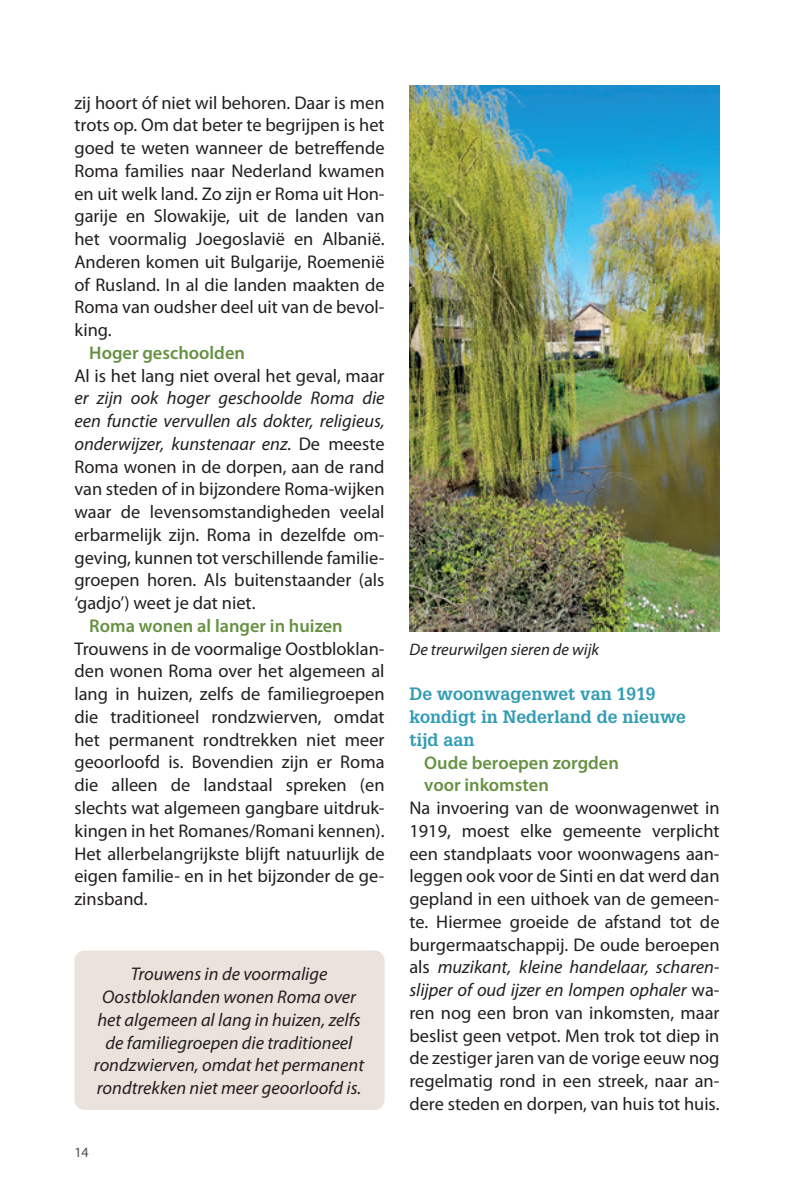
<style>
.page{position:relative;width:794px;height:1191px;background:#fff}
.page>*{position:absolute;margin:0;border:0;box-sizing:border-box;transform-origin:0 0}
.t1{font:18.38px/22.8px "Myriad Pro";color:#231f20;text-align:justify}
.t2{font:italic 18.38px/22.8px "Myriad Pro";color:#231f20;text-align:center}
.t3{font:600 18.38px/22.8px "Myriad Pro";color:#669142}
.t4{font:700 17.5px/22.8px "Glypha";color:#319cb4}
.t5{font:italic 16.62px "Myriad Pro";color:#231f20}
.t6{font:14px "Myriad Pro";color:#4b4c4d}
.s1{font-style:italic}
</style>
<div class="page">
<div style="left:74px;top:950px;width:310px;height:160px;background:#ebe2dc;border-radius:10px"></div>
<img style="left:409px;top:86px;width:310px;height:546px">
<p class="t1" style="left:74px;top:91px;width:312px">zij hoort óf niet wil behoren. Daar is men trots op. Om dat beter te begrijpen is het goed te weten wanneer de betreffende Roma families naar Nederland kwamen en uit welk land. Zo zijn er Roma uit Hon&shy;garije en Slowakije, uit de landen van het voormalig Joegoslavië en Albanië.<br>Anderen komen uit Bulgarije, Roemenië of Rusland. In al die landen maakten de Roma van oudsher deel uit van de bevol&shy;king.</p>
<p class="t3" style="left:89px;top:341px;width:157px">Hoger geschoolden</p>
<p class="t1" style="left:74px;top:364px;width:312px">Al is het lang niet overal het geval, maar</p>
<p class="t1" style="left:74px;top:386px;width:312px"><span class="s1">er zijn ook hoger geschoolde Roma die een functie vervullen als dokter, religieus, onderwijzer, kunstenaar enz.</span> De meeste Roma wonen in de dorpen, aan de rand van steden of in bijzondere Roma-wijken waar de levensomstandigheden veelal erbarmelijk zijn. Roma in dezelfde om&shy;geving, kunnen tot verschillende familie&shy;groepen horen. Als buitenstaander (als ‘gadjo’) weet je dat niet.</p>
<p class="t3" style="left:89px;top:614px;width:255px">Roma wonen al langer in huizen</p>
<p class="t1" style="left:74px;top:637px;width:312px">Trouwens in de voormalige Oostbloklan&shy;den wonen Roma over het algemeen al lang in huizen, zelfs de familiegroepen die traditioneel rondzwierven, omdat het permanent rondtrekken niet meer geoorloofd is. Bovendien zijn er Roma die alleen de landstaal spreken (en slechts wat algemeen gangbare uitdruk&shy;kingen in het Romanes/Romani kennen).<br>Het allerbelangrijkste blijft natuurlijk de eigen familie- en in het bijzonder de ge&shy;zinsband.</p>
<p class="t2" style="left:94px;top:962px;width:272px">Trouwens in de voormalige Oostbloklanden wonen Roma over het algemeen al lang in huizen, zelfs de familiegroepen die traditioneel rondzwierven, omdat het permanent rondtrekken niet meer geoorloofd is.</p>
<p class="t6" style="left:74px;top:1143px;width:16px">14</p>
<p class="t5" style="left:409px;top:639px;width:191px">De treurwilgen sieren de wijk</p>
<p class="t4" style="left:409px;top:682px;width:278px">De woonwagenwet van 1919 kondigt in Nederland de nieuwe tijd aan</p>
<p class="t3" style="left:424px;top:750px;width:196px">Oude beroepen zorgden voor inkomsten</p>
<p class="t1" style="left:409px;top:796px;width:312px">Na invoering van de woonwagenwet in 1919, moest elke gemeente verplicht een standplaats voor woonwagens aan&shy;leggen ook voor de Sinti en dat werd dan gepland in een uithoek van de gemeen&shy;te. Hiermee groeide de afstand tot de burgermaatschappij. De oude beroepen als <span class="s1">muzikant, kleine handelaar, scharen&shy;slijper of oud ijzer en lompen ophaler</span> wa&shy;ren nog een bron van inkomsten, maar beslist geen vetpot. Men trok tot diep in de zestiger jaren van de vorige eeuw nog regelmatig rond in een streek, naar an&shy;dere steden en dorpen, van huis tot huis.</p>
</div>
